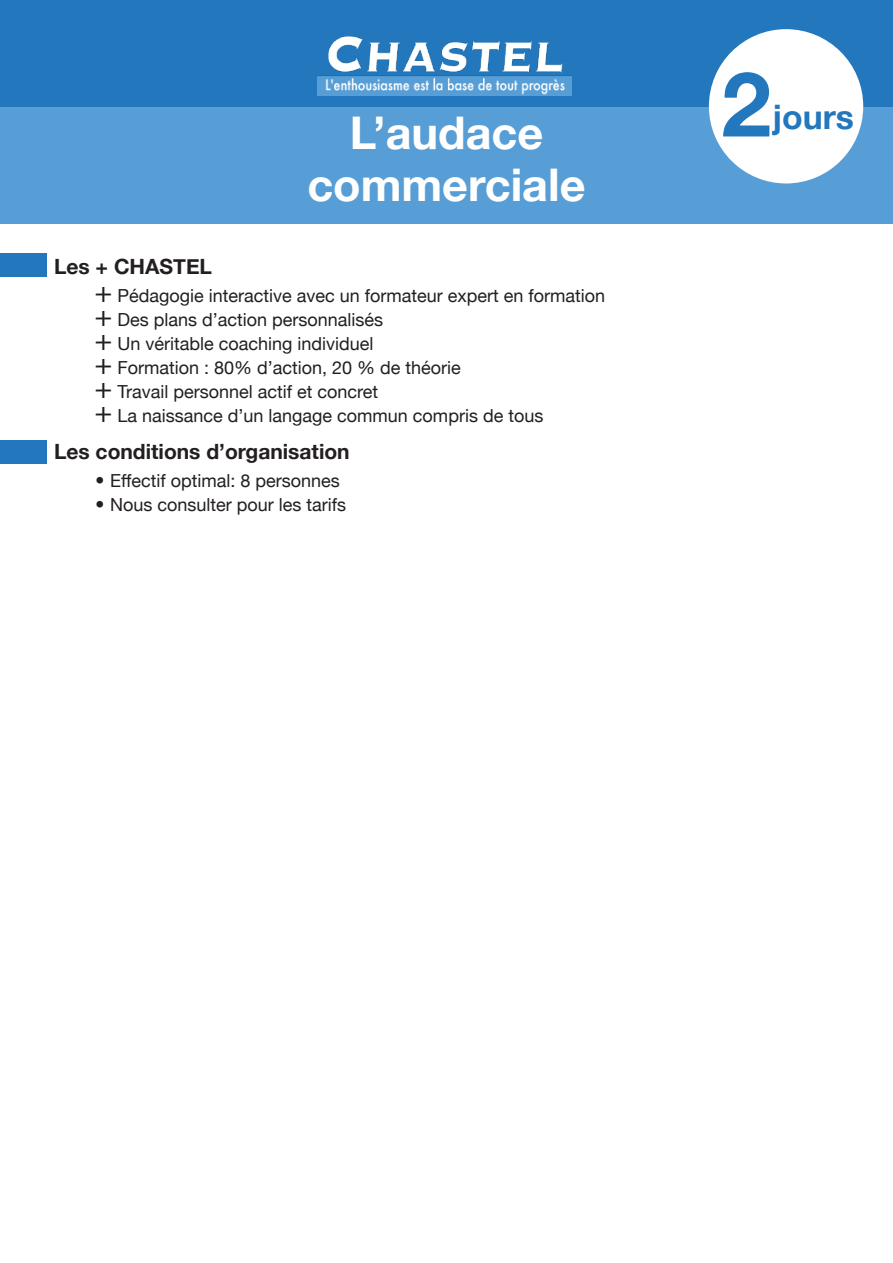
<style>
.page{position:relative;width:893px;height:1263px;background:#fff}
.page>*{position:absolute;margin:0;border:0;box-sizing:border-box;transform-origin:0 0}
.t1{font:700 90px "Helvetica Neue";color:#2277bd}
.t2{font:700 45px/52.5px "Helvetica Neue";color:#fff;text-align:center}
.t3{font:700 33.75px "Helvetica Neue";color:#2277bd}
.t4{font:700 21px "Helvetica Neue";color:#231f20}
.t5{font:18px "Helvetica Neue";color:#231f20}
.s1{font-size:30px}
</style>
<div class="page">
<div style="left:0;top:0;width:893px;height:165px;background:#2277bd"></div>
<div style="left:0;top:107px;width:893px;height:116px;background:#589ed6"></div>
<div style="left:709px;top:29px;width:154px;height:154px;background:#fff;border-radius:50%"></div>
<img style="left:318px;top:36px;width:253px;height:60px">
<div style="left:0;top:253px;width:47px;height:23px;background:#2277bd"></div>
<div style="left:0;top:440px;width:47px;height:23px;background:#2277bd"></div>
<p class="t2" style="left:307px;top:108px;width:280px">L’audace commerciale</p>
<p class="t4" style="left:54px;top:250px;width:160px">Les + CHASTEL</p>
<p class="t5" style="left:94px;top:282px;width:512px"><span class="s1">+</span> Pédagogie interactive avec un formateur expert en formation</p>
<p class="t5" style="left:94px;top:306px;width:290px"><span class="s1">+</span> Des plans d’action personnalisés</p>
<p class="t5" style="left:94px;top:330px;width:281px"><span class="s1">+</span> Un véritable coaching individuel</p>
<p class="t5" style="left:94px;top:354px;width:368px"><span class="s1">+</span> Formation : 80% d’action, 20 % de théorie</p>
<p class="t5" style="left:94px;top:378px;width:285px"><span class="s1">+</span> Travail personnel actif et concret</p>
<p class="t5" style="left:94px;top:402px;width:450px"><span class="s1">+</span> La naissance d’un langage commun compris de tous</p>
<p class="t4" style="left:54px;top:435px;width:297px">Les conditions d’organisation</p>
<p class="t5" style="left:94px;top:467px;width:247px"><span class="s1">•</span> Effectif optimal: 8 personnes</p>
<p class="t5" style="left:94px;top:491px;width:253px"><span class="s1">•</span> Nous consulter pour les tarifs</p>
<p class="t1" style="left:721px;top:34px;width:52px">2</p>
<p class="t3" style="left:773px;top:90px;width:83px">jours</p>
</div>
